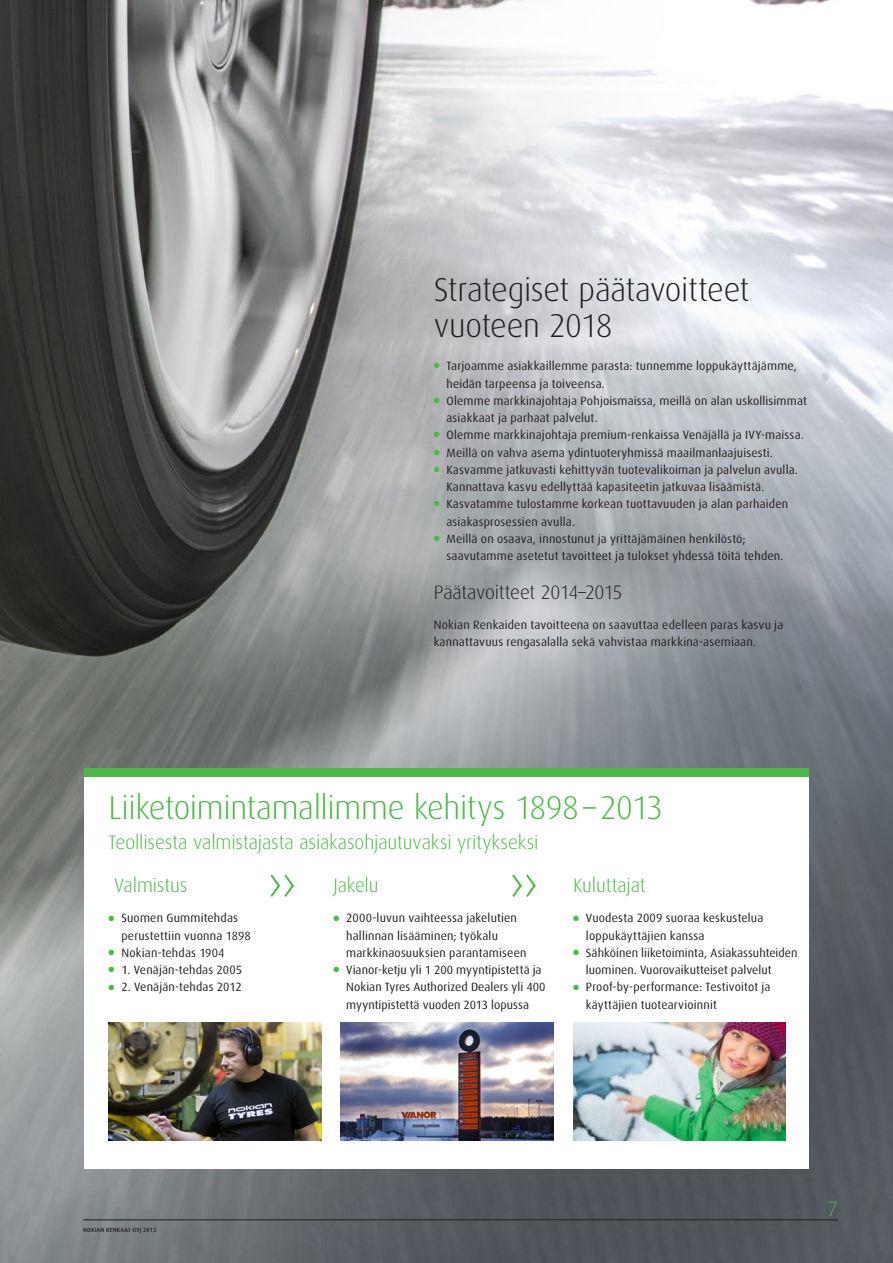
<style>
.page{position:relative;width:893px;height:1263px;background:#fff}
.page>*{position:absolute;margin:0;border:0;box-sizing:border-box;transform-origin:0 0}
.t1{font:300 54px "Dax";color:#4cb848}
.t2{font:300 33px "Dax";letter-spacing:-.015em;color:#4cb848}
.t3{font:300 33px/36px "Dax";letter-spacing:-.015em;color:#231f20}
.t4{font:300 21px "Dax";color:#4cb848}
.t5{font:300 19.5px "Dax";letter-spacing:-.005em;color:#4cb848}
.t6{font:300 19.5px "Dax";letter-spacing:-.02em;color:#231f20}
.t7{font:12px/17.2px "Dax";letter-spacing:.015em;color:#231f20}
.t8{font:500 6px "Dax";letter-spacing:.04em;color:#231f20}
</style>
<div class="page">
<img style="left:0;top:0;width:893px;height:1263px">
<div style="left:84px;top:768px;width:725px;height:400px;background:#fff"></div>
<div style="left:84px;top:768px;width:725px;height:9px;background:#4cb848"></div>
<img style="left:573px;top:1022px;width:213px;height:118px">
<img style="left:341px;top:1022px;width:212px;height:118px">
<img style="left:109px;top:1022px;width:212px;height:118px">
<hr style="left:83px;top:1219px;width:755px;height:1px;background:#231f20">
<h2 class="t3" style="left:434px;top:272px;width:317px">Strategiset päätavoitteet vuoteen 2018</h2>
<p class="t7" style="left:446px;top:358px;width:352px;text-indent:-13px"><sup>●</sup> Tarjoamme asiakkaillemme parasta: tunnemme loppukäyttäjämme, heidän tarpeensa ja toiveensa.</p>
<p class="t7" style="left:446px;top:392px;width:362px;text-indent:-13px"><sup>●</sup> Olemme markkinajohtaja Pohjoismaissa, meillä on alan uskollisimmat asiakkaat ja parhaat palvelut.</p>
<p class="t7" style="left:434px;top:427px;width:372px"><sup>●</sup> Olemme markkinajohtaja premium-renkaissa Venäjällä ja IVY-maissa.</p>
<p class="t7" style="left:434px;top:444px;width:341px"><sup>●</sup> Meillä on vahva asema ydintuoteryhmissä maailmanlaajuisesti.</p>
<p class="t7" style="left:446px;top:461px;width:353px;text-indent:-13px"><sup>●</sup> Kasvamme jatkuvasti kehittyvän tuotevalikoiman ja palvelun avulla.<br>Kannattava kasvu edellyttää kapasiteetin jatkuvaa lisäämistä.</p>
<p class="t7" style="left:446px;top:496px;width:343px;text-indent:-13px"><sup>●</sup> Kasvatamme tulostamme korkean tuottavuuden ja alan parhaiden asiakasprosessien avulla.</p>
<p class="t7" style="left:446px;top:530px;width:339px;text-indent:-13px"><sup>●</sup> Meillä on osaava, innostunut ja yrittäjämäinen henkilöstö; saavutamme asetetut tavoitteet ja tulokset yhdessä töitä tehden.</p>
<h3 class="t6" style="left:434px;top:582px;width:190px">Päätavoitteet 2014–2015</h3>
<p class="t7" style="left:434px;top:616px;width:351px">Nokian Renkaiden tavoitteena on saavuttaa edelleen paras kasvu ja kannattavuus rengasalalla sekä vahvistaa markkina-asemiaan.</p>
<h2 class="t2" style="left:109px;top:789px;width:556px">Liiketoimintamallimme kehitys 1898–2013</h2>
<h3 class="t5" style="left:109px;top:831px;width:431px">Teollisesta valmistajasta asiakasohjautuvaksi yritykseksi</h3>
<h1 class="t1" style="left:266px;top:855px;width:33px">››</h1>
<h1 class="t1" style="left:508px;top:855px;width:33px">››</h1>
<h3 class="t5" style="left:114px;top:875px;width:75px">Valmistus</h3>
<h3 class="t5" style="left:333px;top:875px;width:47px">Jakelu</h3>
<h3 class="t5" style="left:573px;top:875px;width:74px">Kuluttajat</h3>
<p class="t7" style="left:121px;top:910px;width:131px;text-indent:-13px"><sup>●</sup> Suomen Gummitehdas perustettiin vuonna 1898</p>
<p class="t7" style="left:109px;top:944px;width:118px"><sup>●</sup> Nokian-tehdas 1904</p>
<p class="t7" style="left:109px;top:961px;width:135px"><sup>●</sup> 1. Venäjän-tehdas 2005</p>
<p class="t7" style="left:109px;top:979px;width:135px"><sup>●</sup> 2. Venäjän-tehdas 2012</p>
<p class="t7" style="left:346px;top:910px;width:182px;text-indent:-13px"><sup>●</sup> 2000-luvun vaihteessa jakelutien hallinnan lisääminen; työkalu markkinaosuuksien parantamiseen</p>
<p class="t7" style="left:346px;top:961px;width:201px;text-indent:-13px"><sup>●</sup> Vianor-ketju yli 1 200 myyntipistettä ja<br>Nokian Tyres Authorized Dealers yli 400 myyntipistettä vuoden 2013 lopussa</p>
<p class="t7" style="left:586px;top:910px;width:179px;text-indent:-13px"><sup>●</sup> Vuodesta 2009 suoraa keskustelua loppukäyttäjien kanssa</p>
<p class="t7" style="left:586px;top:944px;width:213px;text-indent:-13px"><sup>●</sup> Sähköinen liiketoiminta, Asiakassuhteiden luominen. Vuorovaikutteiset palvelut</p>
<p class="t7" style="left:586px;top:979px;width:186px;text-indent:-13px"><sup>●</sup> Proof-by-performance: Testivoitot ja käyttäjien tuotearvioinnit</p>
<p class="t8" style="left:83px;top:1226px;width:75px">NOKIAN RENKAAT OYJ 2013</p>
<h3 class="t4" style="left:827px;top:1197px;width:12px">7</h3>
</div>
